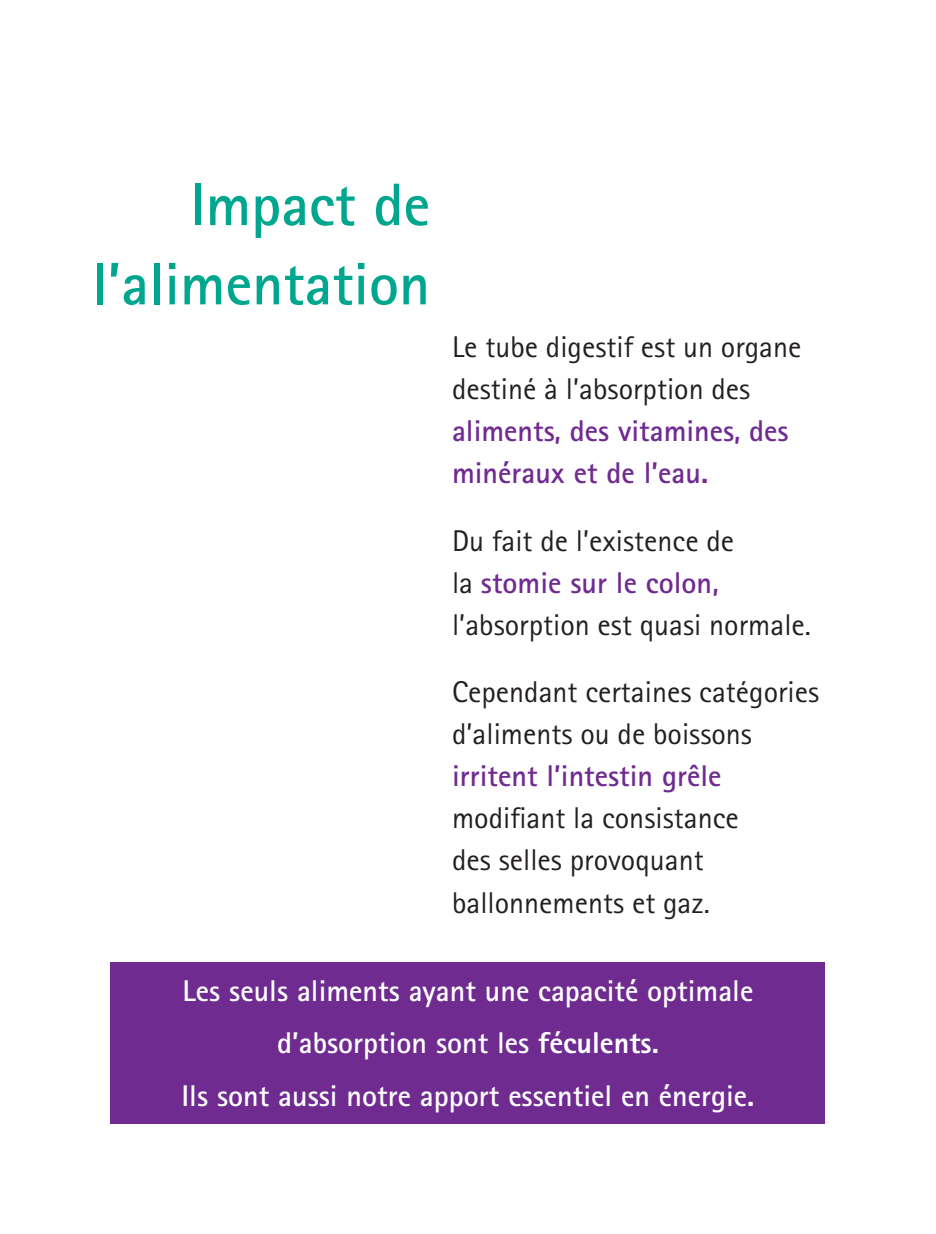
<style>
.page{position:relative;width:936px;height:1234px;background:#fff}
.page>*{position:absolute;margin:0;border:0;box-sizing:border-box;transform-origin:0 0}
.t1{font:700 60px/79.2px "Rotis Sans Serif Pro";color:#00a78e;text-align:right}
.t2{font:30px/42px "Rotis Sans Serif Pro";color:#231f20}
.t3{font:700 30px/52.5px "Rotis Sans Serif Pro";color:#fff;text-align:center}
.t4{font:700 30px/42px "Rotis Sans Serif Pro";color:#702b91}
.s1{font-weight:700;color:#702b91}
.s2{font-weight:800}
</style>
<div class="page">
<div style="left:111px;top:962px;width:714px;height:161px;background:#702b91"></div>
<h1 class="t1" style="left:92px;top:165px;width:339px">Impact de l’alimentation</h1>
<p class="t2" style="left:452px;top:326px;width:351px">Le tube digestif est un organe destiné à l’absorption des</p>
<p class="t4" style="left:452px;top:409px;width:338px">aliments, des vitamines, des minéraux et de l’eau.</p>
<p class="t2" style="left:452px;top:519px;width:360px">Du fait de l’existence de<br>la <span class="s1">stomie sur le colon, </span>l’absorption est quasi normale.</p>
<p class="t2" style="left:452px;top:671px;width:369px">Cependant certaines catégories d’aliments ou de boissons</p>
<p class="t4" style="left:452px;top:754px;width:271px">irritent l’intestin grêle</p>
<p class="t2" style="left:452px;top:797px;width:288px">modifiant la consistance des selles provoquant ballonnements et gaz.</p>
<p class="t3" style="left:181px;top:964px;width:574px">Les seuls aliments ayant une capacité optimale d’absorption sont les <span class="s2">féculents.<br></span>Ils sont aussi notre apport essentiel en énergie.</p>
</div>
